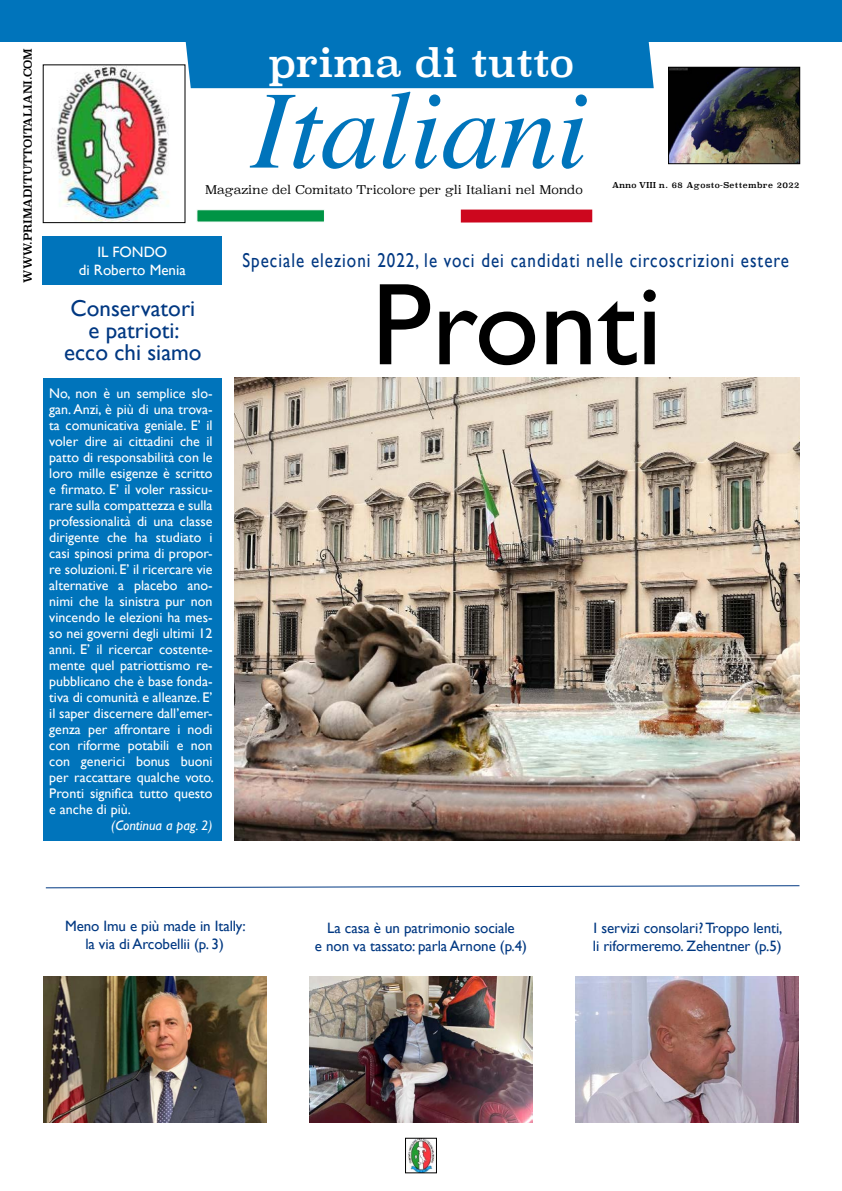
<style>
.page{position:relative;width:842px;height:1191px;background:#fff}
.page>*{position:absolute;margin:0;border:0;box-sizing:border-box;transform-origin:0 0}
.t1{font:117px "Gill Sans";color:#000}
.t2{font:italic 111.4px "Times";letter-spacing:-.005em;color:#0074bb;scale:1.04 1}
.t3{font:39px "Superclarendon";letter-spacing:-.005em;color:#fff}
.t4{font:23px/22px "Gill Sans";color:#003882;text-align:center}
.t5{font:20px "Gill Sans";letter-spacing:.06em;color:#003882;scale:.85 1}
.t6{font:15px/18px "Gill Sans";letter-spacing:-.005em;color:#003882;text-align:center}
.t7{font:15px/18px "Gill Sans";color:#fff;text-align:center}
.t8{font:14px/16px "Gill Sans";color:#fff;text-align:justify}
.t9{font:italic 14px "Gill Sans";color:#fff}
.t10{font:300 12px "Superclarendon";letter-spacing:-.005em;color:#000}
.t11{font:11px "Superclarendon";letter-spacing:-.005em;color:#000}
.t12{font:8px "Superclarendon";letter-spacing:.06em;color:#000}
</style>
<div class="page">
<img style="left:670px;top:69px;width:128px;height:93px">
<div style="left:668px;top:67px;width:132px;height:97px;border:1px solid #000"></div>
<img style="left:54px;top:67px;width:115px;height:154px">
<div style="left:0;top:0;width:842px;height:41px;background:#0074bb"></div>
<div style="left:461px;top:209px;width:131px;height:13px;background:#cd071e"></div>
<div style="left:196px;top:209px;width:129px;height:13px;background:#009445;border:1px solid #fff"></div>
<div style="left:186px;top:41px;width:468px;height:47px;background:#0074bb"></div>
<img style="left:407px;top:1140px;width:28px;height:31px">
<div style="left:405px;top:1138px;width:32px;height:35px;border:1px solid #000"></div>
<img style="left:235px;top:378px;width:564px;height:462px">
<div style="left:43px;top:236px;width:179px;height:48px;background:#0074bb"></div>
<img style="left:44px;top:977px;width:223px;height:146px">
<div style="left:44px;top:378px;width:178px;height:462px;background:#0074bb"></div>
<img style="left:576px;top:977px;width:223px;height:146px">
<img style="left:310px;top:977px;width:223px;height:146px">
<svg style="left:45px;top:885px;width:755px;height:4px"></svg>
<p class="t11" style="left:20px;top:283px;width:236px;rotate:-90deg">WWW.PRIMADITUTTOITALIANI.COM</p>
<h3 class="t3" style="left:269px;top:37px;width:306px">prima di tutto</h3>
<h2 class="t2" style="left:251px;top:33px;width:326px">Italiani</h2>
<p class="t7" style="left:79px;top:242px;width:108px">IL FONDO<br>di Roberto Menia</p>
<p class="t10" style="left:205px;top:181px;width:379px">Magazine del Comitato Tricolore per gli Italiani nel Mondo</p>
<p class="t12" style="left:612px;top:179px;width:189px">Anno VIII n. 68 Agosto-Settembre 2022</p>
<h3 class="t5" style="left:242px;top:249px;width:645px">Speciale elezioni 2022, le voci dei candidati nelle circoscrizioni estere</h3>
<h3 class="t4" style="left:64px;top:297px;width:139px">Conservatori e patrioti: ecco chi siamo</h3>
<p class="t8" style="left:49px;top:385px;width:166px">No, non è un semplice slo&shy;gan. Anzi, è più di una trova&shy;ta comunicativa geniale. E’ il voler dire ai cittadini che il patto di responsabilità con le loro mille esigenze è scritto e firmato. E’ il voler rassicu&shy;rare sulla compattezza e sulla professionalità di una classe dirigente che ha studiato i casi spinosi prima di propor&shy;re soluzioni. E’ il ricercare vie alternative a placebo ano&shy;nimi che la sinistra pur non vincendo le elezioni ha mes&shy;so nei governi degli ultimi 12 anni. E’ il ricercar costente&shy;mente quel patriottismo re&shy;pubblicano che è base fonda&shy;tiva di comunità e alleanze. E’ il saper discernere dall’emer&shy;genza per affrontare i nodi con riforme potabili e non con generici bonus buoni per raccattare qualche voto.<br>Pronti significa tutto questo e anche di più.</p>
<p class="t9" style="left:111px;top:817px;width:103px">(Continua a pag. 2)</p>
<h1 class="t1" style="left:372px;top:256px;width:292px">Pronti</h1>
<p class="t6" style="left:65px;top:917px;width:182px">Meno Imu e più made in Itally: la via di Arcobellii (p. 3)</p>
<p class="t6" style="left:315px;top:918px;width:214px">La casa è un patrimonio sociale<br>e non va tassato: parla Arnone (p.4)</p>
<p class="t6" style="left:593px;top:918px;width:191px;text-align:left">I servizi consolari? Troppo lenti, li riformeremo. Zehentner (p.5)</p>
</div>
